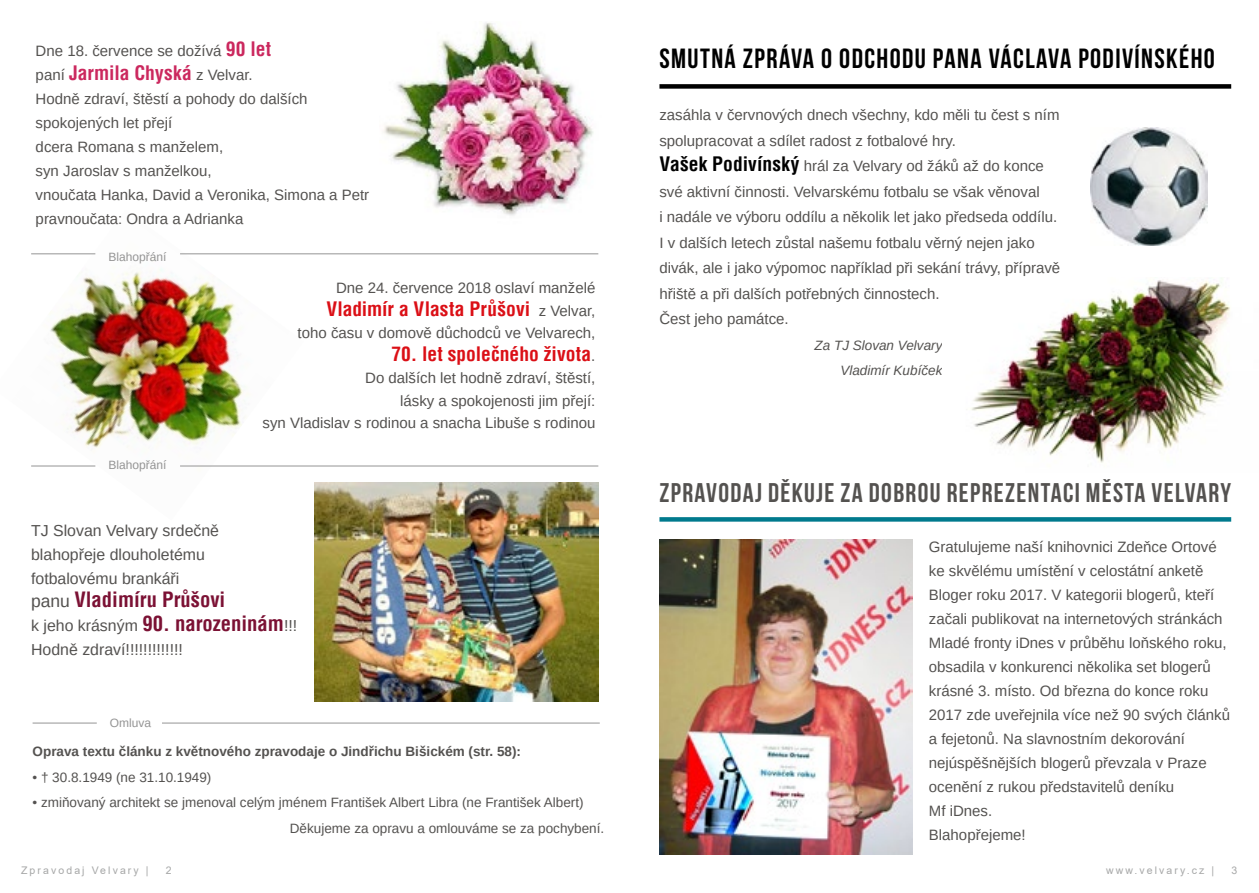
<style>
.page{position:relative;width:1259px;height:893px;background:#fff}
.page>*{position:absolute;margin:0;border:0;box-sizing:border-box;transform-origin:0 0}
.t1{font:27.75px "Bebas Neue";letter-spacing:.05em;color:#000}
.t2{font:27px "Bebas Neue";letter-spacing:.05em;color:#545250}
.t3{font:700 condensed 20.7px "Helvetica Com";color:#7b1134}
.t4{font:700 condensed 19.5px "Helvetica Com";letter-spacing:.005em;color:#db0f16}
.t5{font:700 condensed 19.5px "Helvetica Com";letter-spacing:.005em;color:#cb285e}
.t6{font:15.9px/23.9px "Arimo";color:#545250}
.t7{font:15px/24px "Arimo";color:#545250}
.t8{font:13.5px/25.5px "Arimo";color:#545250}
.t9{font:700 13.5px "Arimo";color:#545250}
.t10{font:italic 13.5px/25.5px "Arimo";color:#545250;text-align:right}
.t11{font:12px "Arimo";color:#949494}
.t12{font:10.5px "Arial";letter-spacing:.2em;color:#a6a7a7}
.s1{font-family:"Helvetica Com";font-weight:700;font-stretch:condensed;font-size:19.5px;color:#cb285e}
.s2{font-family:"Arimo";font-weight:400;font-stretch:normal;font-size:15px;color:#545250}
.s3{font-family:"Arimo";font-weight:400;font-stretch:normal;font-size:17.4px;color:#545250}
.s4{font-family:"Helvetica Com";font-weight:700;font-stretch:condensed;font-size:20.7px;color:#7b1134}
.s5{font-family:"Helvetica Com";font-weight:700;font-stretch:condensed;font-size:19.5px;color:#000}
</style>
<div class="page">
<img style="left:31px;top:253px;width:273px;height:214px">
<img style="left:383px;top:22px;width:211px;height:194px">
<div style="left:659px;top:84px;width:572px;height:5px;background:#000"></div>
<div style="left:659px;top:517px;width:572px;height:5px;background:#007a8d"></div>
<hr style="left:180px;top:253px;width:418px;height:1px;background:#949494">
<hr style="left:31px;top:253px;width:64px;height:1px;background:#949494">
<hr style="left:180px;top:465px;width:418px;height:2px;background:#949494">
<hr style="left:31px;top:465px;width:64px;height:2px;background:#949494">
<hr style="left:162px;top:722px;width:438px;height:2px;background:#949494">
<hr style="left:33px;top:722px;width:64px;height:2px;background:#949494">
<img style="left:971px;top:278px;width:259px;height:185px">
<img style="left:315px;top:482px;width:283px;height:220px">
<img style="left:1090px;top:128px;width:117px;height:118px">
<img style="left:659px;top:540px;width:253px;height:315px">
<p class="t7" style="left:36px;top:39px;width:237px">Dne 18. července se dožívá <span class="s1">90 let</span></p>
<h3 class="t5" style="left:36px;top:60px;width:219px"><span class="s2">paní</span> Jarmila Chyská <span class="s2">z Velvar.</span></h3>
<p class="t7" style="left:36px;top:87px;width:335px">Hodně zdraví, štěstí a pohody do dalších spokojených let přejí<br>dcera Romana s manželem,<br>syn Jaroslav s manželkou,<br>vnoučata Hanka, David a Veronika, Simona a Petr pravnoučata: Ondra a Adrianka</p>
<p class="t11" style="left:108px;top:250px;width:60px">Blahopřání</p>
<p class="t11" style="left:108px;top:458px;width:60px">Blahopřání</p>
<p class="t7" style="left:336px;top:276px;width:261px">Dne 24. července 2018 oslaví manželé</p>
<h3 class="t4" style="left:326px;top:295px;width:270px">Vladimír a Vlasta Průšovi <span class="s2">z Velvar,</span></h3>
<p class="t7" style="left:298px;top:321px;width:299px">toho času v domově důchodců ve Velvarech,</p>
<h3 class="t4" style="left:391px;top:340px;width:205px">70. let společného života<span class="s2">.</span></h3>
<p class="t7" style="left:263px;top:367px;width:334px;line-height:22.5px;text-align:right">Do dalších let hodně zdraví, štěstí,<br>lásky a spokojenosti jim přejí:<br>syn Vladislav s rodinou a snacha Libuše s rodinou</p>
<p class="t6" style="left:31px;top:519px;width:189px">TJ Slovan Velvary srdečně blahopřeje dlouholetému fotbalovému brankáři</p>
<h3 class="t3" style="left:31px;top:586px;width:196px"><span class="s3">panu</span> Vladimíru Průšovi</h3>
<p class="t6" style="left:31px;top:614px;width:268px">k jeho krásným <span class="s4">90. narozeninám</span>!!!<br>Hodně zdraví!!!!!!!!!!!!!</p>
<p class="t11" style="left:110px;top:715px;width:43px">Omluva</p>
<p class="t9" style="left:33px;top:742px;width:490px">Oprava textu článku z květnového zpravodaje o Jindřichu Bišickém (str. 58):</p>
<p class="t8" style="left:33px;top:764px;width:180px">• † 30.8.1949 (ne 31.10.1949)</p>
<p class="t8" style="left:290px;top:790px;width:316px;text-indent:-257px">• zmiňovaný architekt se jmenoval celým jménem František Albert Libra (ne František Albert)<br>Děkujeme za opravu a omlouváme se za pochybení.</p>
<h1 class="t1" style="left:659px;top:43px;width:557px">SMUTNÁ ZPRÁVA O ODCHODU PANA VÁCLAVA PODIVÍNSKÉHO</h1>
<p class="t7" style="left:659px;top:102px;width:402px;line-height:25.5px">zasáhla v červnových dnech všechny, kdo měli tu čest s ním spolupracovat a sdílet radost z fotbalové hry.<br><span class="s5">Vašek Podivínský</span> hrál za Velvary od žáků až do konce své aktivní činnosti. Velvarskému fotbalu se však věnoval<br>i nadále ve výboru oddílu a několik let jako předseda oddílu.<br>I v dalších letech zůstal našemu fotbalu věrný nejen jako divák, ale i jako výpomoc například při sekání trávy, přípravě hřiště a při dalších potřebných činnostech.<br>Čest jeho památce.</p>
<p class="t10" style="left:814px;top:332px;width:129px">Za TJ Slovan Velvary<br>Vladimír Kubíček</p>
<h2 class="t2" style="left:659px;top:478px;width:573px">ZPRAVODAJ DĚKUJE ZA DOBROU REPREZENTACI MĚSTA VELVARY</h2>
<p class="t7" style="left:929px;top:535px;width:302px">Gratulujeme naší knihovnici Zdeňce Ortové ke skvělému umístění v celostátní anketě Bloger roku 2017. V kategorii blogerů, kteří začali publikovat na internetových stránkách Mladé fronty iDnes v průběhu loňského roku, obsadila v konkurenci několika set blogerů krásné 3. místo. Od března do konce roku 2017 zde uveřejnila více než 90 svých článků a fejetonů. Na slavnostním dekorování nejúspěšnějších blogerů převzala v Praze ocenění z rukou představitelů deníku<br>Mf iDnes.<br>Blahopřejeme!</p>
<p class="t12" style="left:21px;top:863px;width:129px">Zpravodaj Velvary |</p>
<p class="t12" style="left:166px;top:863px;width:7px">2</p>
<p class="t12" style="left:1106px;top:863px;width:110px">www.velvary.cz |</p>
<p class="t12" style="left:1231px;top:863px;width:7px">3</p>
</div>
